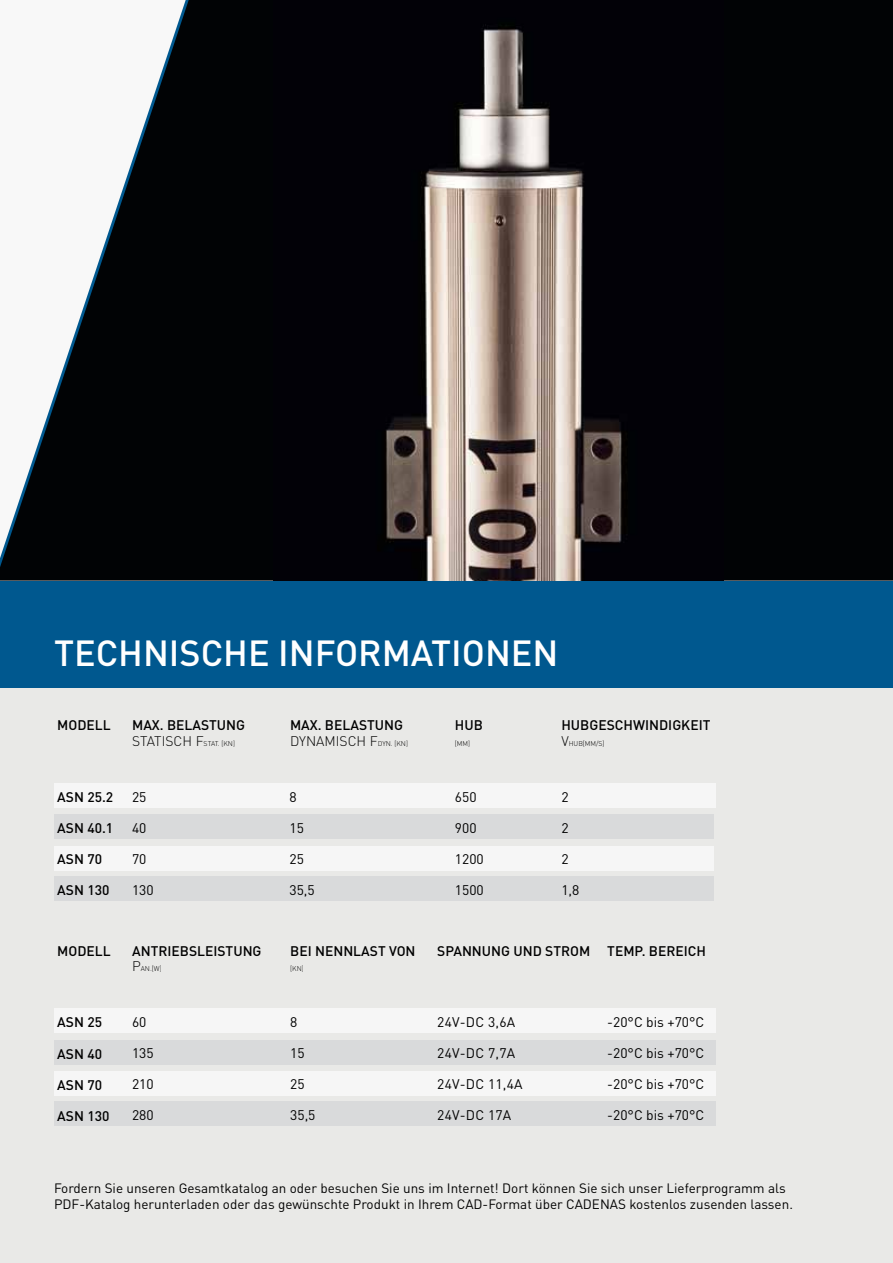
<style>
.page{position:relative;width:893px;height:1263px;background:#fff}
.page>*{position:absolute;margin:0;border:0;box-sizing:border-box;transform-origin:0 0}
.t1{font:500 35.85px "DIN";color:#fff}
.t2{font:500 13.8px "DIN";color:#000}
.t3{font:13.8px "DIN";color:#000}
.t4{font:300 13.8px/15.6px "DIN";color:#000}
.t5{font:13.5px/16.5px "DIN";color:#000}
.t6{font:300 6.9px "DIN";color:#000}
.s1{font-size:6.9px}
.s2{font-size:13.8px}
.s3{font-weight:500}
</style>
<div class="page">
<div style="left:0;top:688px;width:776px;height:575px;background:#e9e9e7"></div>
<div style="left:714px;top:687px;width:179px;height:576px;background:#e9e9e7"></div>
<div style="left:0;top:581px;width:893px;height:106px;background:#00588f"></div>
<div style="left:54px;top:1071px;width:662px;height:25px;background:#f6f6f6"></div>
<div style="left:54px;top:1040px;width:662px;height:24px;background:#d9dadb"></div>
<div style="left:54px;top:1101px;width:662px;height:25px;background:#d9dadb"></div>
<div style="left:54px;top:1008px;width:662px;height:25px;background:#f6f6f6"></div>
<div style="left:54px;top:846px;width:660px;height:24px;background:#f6f6f6"></div>
<div style="left:54px;top:814px;width:660px;height:25px;background:#d9dadb"></div>
<div style="left:54px;top:876px;width:660px;height:24px;background:#d9dadb"></div>
<div style="left:54px;top:783px;width:662px;height:25px;background:#f6f6f6"></div>
<svg style="left:0;top:0;width:893px;height:581px;fill:#010305"></svg>
<img style="left:274px;top:0;width:450px;height:581px">
<h1 class="t1" style="left:54px;top:630px;width:247px">TECHNISCHE INFORMATIONEN</h1>
<p class="t2" style="left:57px;top:717px;width:38px">MODELL</p>
<p class="t2" style="left:132px;top:717px;width:45px">MAX. BELA</p>
<p class="t2" style="left:201px;top:717px;width:18px">STUN</p>
<p class="t2" style="left:236px;top:717px;width:10px">G</p>
<p class="t4" style="left:132px;top:733px;width:104px">STATISCH F<span class="s1">STAT. [KN]</span></p>
<p class="t2" style="left:57px;top:788px;width:57px">ASN 25.2</p>
<p class="t2" style="left:57px;top:819px;width:57px">ASN 40.1</p>
<p class="t2" style="left:57px;top:850px;width:46px">ASN 70</p>
<p class="t2" style="left:57px;top:881px;width:54px">ASN 130</p>
<p class="t3" style="left:132px;top:788px;width:16px">25</p>
<p class="t3" style="left:132px;top:819px;width:16px">40</p>
<p class="t3" style="left:132px;top:850px;width:16px">70</p>
<p class="t3" style="left:132px;top:881px;width:23px">130</p>
<p class="t2" style="left:57px;top:942px;width:38px">MODELL</p>
<p class="t2" style="left:57px;top:1014px;width:46px">ASN 25</p>
<p class="t2" style="left:57px;top:1045px;width:46px">ASN 40</p>
<p class="t2" style="left:57px;top:1076px;width:46px">ASN 70</p>
<p class="t2" style="left:57px;top:1107px;width:54px">ASN 130</p>
<p class="t2" style="left:132px;top:942px;width:9px">ANTRIEB</p>
<p class="t2" style="left:189px;top:942px;width:47px">SLEISTUN</p>
<p class="t2" style="left:253px;top:942px;width:10px">G</p>
<p class="t6" style="left:132px;top:964px;width:31px"><span class="s2">P</span>AN.[W]</p>
<p class="t3" style="left:132px;top:1014px;width:16px">60</p>
<p class="t3" style="left:132px;top:1045px;width:23px">135</p>
<p class="t3" style="left:132px;top:1076px;width:23px">210</p>
<p class="t3" style="left:132px;top:1107px;width:23px">280</p>
<p class="t2" style="left:290px;top:717px;width:45px">MAX. BELA</p>
<p class="t2" style="left:359px;top:717px;width:18px">STUN</p>
<p class="t4" style="left:290px;top:717px;width:119px;text-indent:104px"><span class="s3">G<br></span>DYNAMISCH F<span class="s1">DYN. [KN]</span></p>
<p class="t2" style="left:455px;top:717px;width:10px">HUB</p>
<p class="t6" style="left:455px;top:739px;width:17px">[MM]</p>
<p class="t2" style="left:561px;top:717px;width:10px">HUB</p>
<p class="t2" style="left:589px;top:717px;width:100px">GESCHWIN DIGKEIT</p>
<p class="t6" style="left:561px;top:739px;width:45px"><span class="s2">V</span>HUB[MM/S]</p>
<p class="t3" style="left:290px;top:788px;width:9px">8</p>
<p class="t3" style="left:290px;top:819px;width:16px">15</p>
<p class="t3" style="left:290px;top:850px;width:16px">25</p>
<p class="t3" style="left:290px;top:881px;width:27px">35,5</p>
<p class="t3" style="left:455px;top:788px;width:23px">650</p>
<p class="t3" style="left:455px;top:819px;width:23px">900</p>
<p class="t3" style="left:455px;top:850px;width:30px">1200</p>
<p class="t3" style="left:455px;top:881px;width:30px">1500</p>
<p class="t3" style="left:561px;top:788px;width:9px">2</p>
<p class="t3" style="left:561px;top:819px;width:9px">2</p>
<p class="t3" style="left:561px;top:850px;width:9px">2</p>
<p class="t3" style="left:561px;top:881px;width:20px">1,8</p>
<p class="t2" style="left:290px;top:942px;width:8px">BEI</p>
<p class="t2" style="left:315px;top:942px;width:10px">NENNLA</p>
<p class="t2" style="left:370px;top:942px;width:29px">ST VON</p>
<p class="t6" style="left:290px;top:964px;width:15px">[KN]</p>
<p class="t3" style="left:290px;top:1014px;width:9px">8</p>
<p class="t3" style="left:290px;top:1045px;width:16px">15</p>
<p class="t3" style="left:290px;top:1076px;width:16px">25</p>
<p class="t3" style="left:290px;top:1107px;width:27px">35,5</p>
<p class="t2" style="left:437px;top:942px;width:19px">SPANNUN</p>
<p class="t2" style="left:501px;top:942px;width:63px">G UN D STROM</p>
<p class="t2" style="left:607px;top:942px;width:10px">TEMP</p>
<p class="t2" style="left:642px;top:942px;width:16px">. BEREI</p>
<p class="t2" style="left:688px;top:942px;width:17px">CH</p>
<p class="t3" style="left:437px;top:1014px;width:79px">24V-DC 3,6A</p>
<p class="t3" style="left:437px;top:1045px;width:79px">24V-DC 7,7A</p>
<p class="t3" style="left:437px;top:1076px;width:87px">24V-DC 11,4A</p>
<p class="t3" style="left:437px;top:1107px;width:76px">24V-DC 17A</p>
<p class="t3" style="left:607px;top:1014px;width:98px">-20°C bis +70°C</p>
<p class="t3" style="left:607px;top:1045px;width:98px">-20°C bis +70°C</p>
<p class="t3" style="left:607px;top:1076px;width:98px">-20°C bis +70°C</p>
<p class="t3" style="left:607px;top:1107px;width:98px">-20°C bis +70°C</p>
<p class="t5" style="left:54px;top:1179px;width:740px">Fordern Sie unseren Gesamtkatalog an oder besuchen Sie uns im Internet! Dort können Sie sich unser Lieferprogramm als<br>PDF-Katalog herunterladen oder das gewünschte Produkt in Ihrem CAD-Format über CADENAS kostenlos zusenden lassen.</p>
</div>
